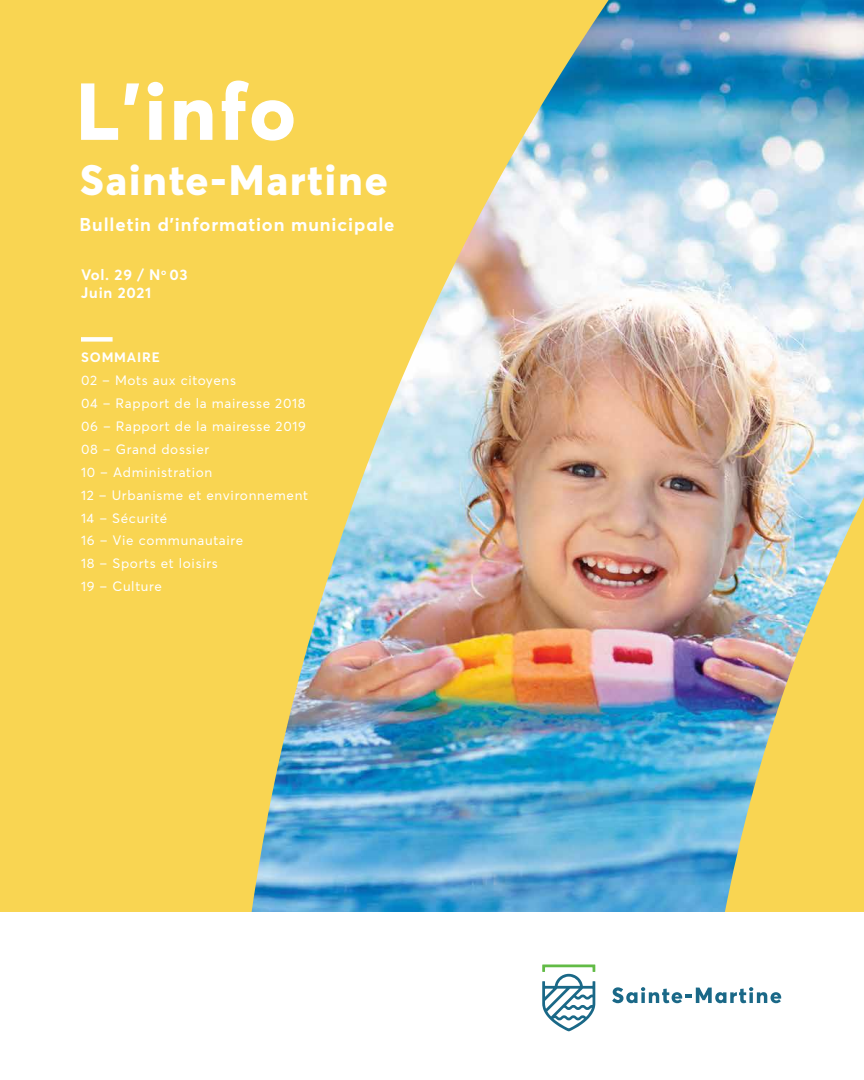
<style>
.page{position:relative;width:864px;height:1080px;background:#fff}
.page>*{position:absolute;margin:0;border:0;box-sizing:border-box;transform-origin:0 0}
.t1{font:800 79.5px "Averta";color:#fff}
.t2{font:800 42px "Averta";letter-spacing:.05em;color:#fff}
.t3{font:700 18.3px "Averta";letter-spacing:.05em;color:#fff}
.t4{font:700 15px/18px "Averta";letter-spacing:.05em;color:#fff}
.t5{font:13.5px/23px "Averta";letter-spacing:.05em;color:#fff}
.t6{font:700 13.5px "Averta";letter-spacing:.06em;color:#fff}
</style>
<div class="page">
<img style="left:0;top:0;width:864px;height:912px">
<div style="left:81px;top:337px;width:32px;height:5px;background:#fff"></div>
<svg style="left:612px;top:987px;width:169px;height:16px"></svg>
<svg style="left:542px;top:965px;width:53px;height:66px"></svg>
<h1 class="t1" style="left:76px;top:61px;width:221px">L’info</h1>
<h2 class="t2" style="left:80px;top:154px;width:309px">Sainte-Martine</h2>
<h3 class="t3" style="left:80px;top:211px;width:317px">Bulletin d’information municipale</h3>
<p class="t4" style="left:81px;top:265px;width:108px">Vol. 29 / N<sup>o</sup> 03<br>Juin 2021</p>
<p class="t6" style="left:81px;top:348px;width:80px">SOMMAIRE</p>
<p class="t5" style="left:81px;top:368px;width:229px">02 – Mots aux citoyens<br>04 – Rapport de la mairesse 2018<br>06 – Rapport de la mairesse 2019<br>08 – Grand dossier<br>10 – Administration<br>12 – Urbanisme et environnement<br>14 – Sécurité<br>16 – Vie communautaire<br>18 – Sports et loisirs<br>19 – Culture</p>
</div>
